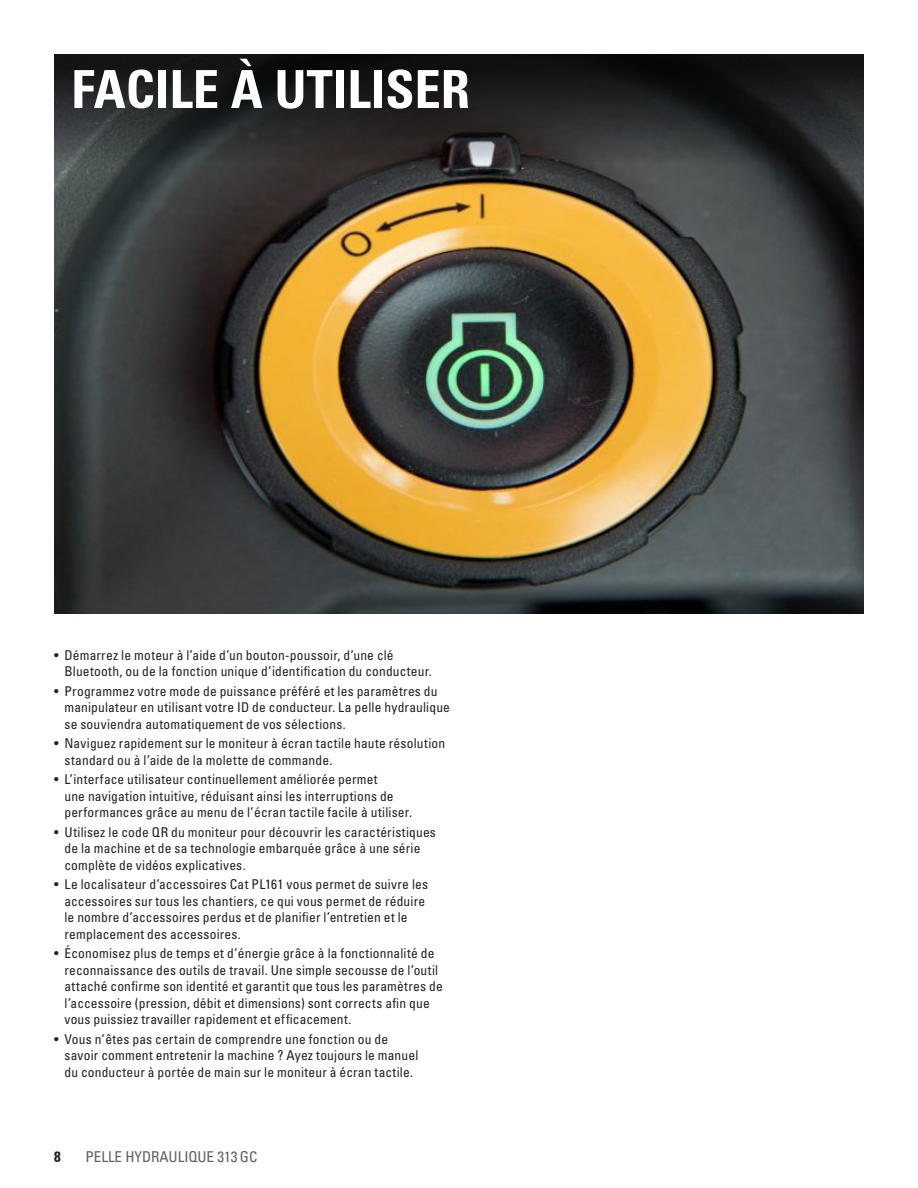
<style>
.page{position:relative;width:918px;height:1188px;background:#fff}
.page>*{position:absolute;margin:0;border:0;box-sizing:border-box;transform-origin:0 0}
.Feature_Title{font:52.5px "Univers LTCYR 67 Bold Cond";color:#fff}
.Running_footer-LH{font:condensed 15px "Univers";color:#5d6163}
.t1{font:700 condensed 15px "Univers";color:#231f20}
.t2{font:condensed 13.5px/16.5px "Univers LT Std";letter-spacing:.015em;color:#231f20}
</style>
<div class="page">
<img style="left:54px;top:333px;width:810px;height:281px">
<svg style="left:54px;top:54px;width:810px;height:279px;background:#494334"></svg>
<p class="Feature_Title" style="left:71px;top:57px;width:400px">FACILE À UTILISER</p>
<p class="t2" style="left:64px;top:646px;width:369px;text-indent:-10px">• Démarrez le moteur à l’aide d’un bouton-poussoir, d’une clé<br>Bluetooth, ou de la fonction unique d’identification du conducteur.</p>
<p class="t2" style="left:64px;top:682px;width:387px;text-indent:-10px">• Programmez votre mode de puissance préféré et les paramètres du manipulateur en utilisant votre ID de conducteur. La pelle hydraulique se souviendra automatiquement de vos sélections.</p>
<p class="t2" style="left:64px;top:735px;width:382px;text-indent:-10px">• Naviguez rapidement sur le moniteur à écran tactile haute résolution standard ou à l’aide de la molette de commande.</p>
<p class="t2" style="left:64px;top:771px;width:349px;text-indent:-10px">• L’interface utilisateur continuellement améliorée permet<br>une navigation intuitive, réduisant ainsi les interruptions de performances grâce au menu de l’écran tactile facile à utiliser.</p>
<p class="t2" style="left:64px;top:823px;width:373px;text-indent:-10px">• Utilisez le code QR du moniteur pour découvrir les caractéristiques de la machine et de sa technologie embarquée grâce à une série complète de vidéos explicatives.</p>
<p class="t2" style="left:64px;top:876px;width:365px;text-indent:-10px">• Le localisateur d’accessoires Cat PL161 vous permet de suivre les accessoires sur tous les chantiers, ce qui vous permet de réduire le nombre d’accessoires perdus et de planifier l’entretien et le remplacement des accessoires.</p>
<p class="t2" style="left:64px;top:945px;width:380px;text-indent:-10px">• Économisez plus de temps et d’énergie grâce à la fonctionnalité de reconnaissance des outils de travail. Une simple secousse de l’outil attaché confirme son identité et garantit que tous les paramètres de l’accessoire (pression, débit et dimensions) sont corrects afin que vous puissiez travailler rapidement et efficacement.</p>
<p class="t2" style="left:64px;top:1030px;width:355px;text-indent:-10px">• Vous n’êtes pas certain de comprendre une fonction ou de savoir comment entretenir la machine ? Ayez toujours le manuel du conducteur à portée de main sur le moniteur à écran tactile.</p>
<p class="t1" style="left:54px;top:1147px;width:8px">8</p>
<p class="Running_footer-LH" style="left:86px;top:1147px;width:173px">PELLE HYDRAULIQUE 313 GC</p>
</div>
